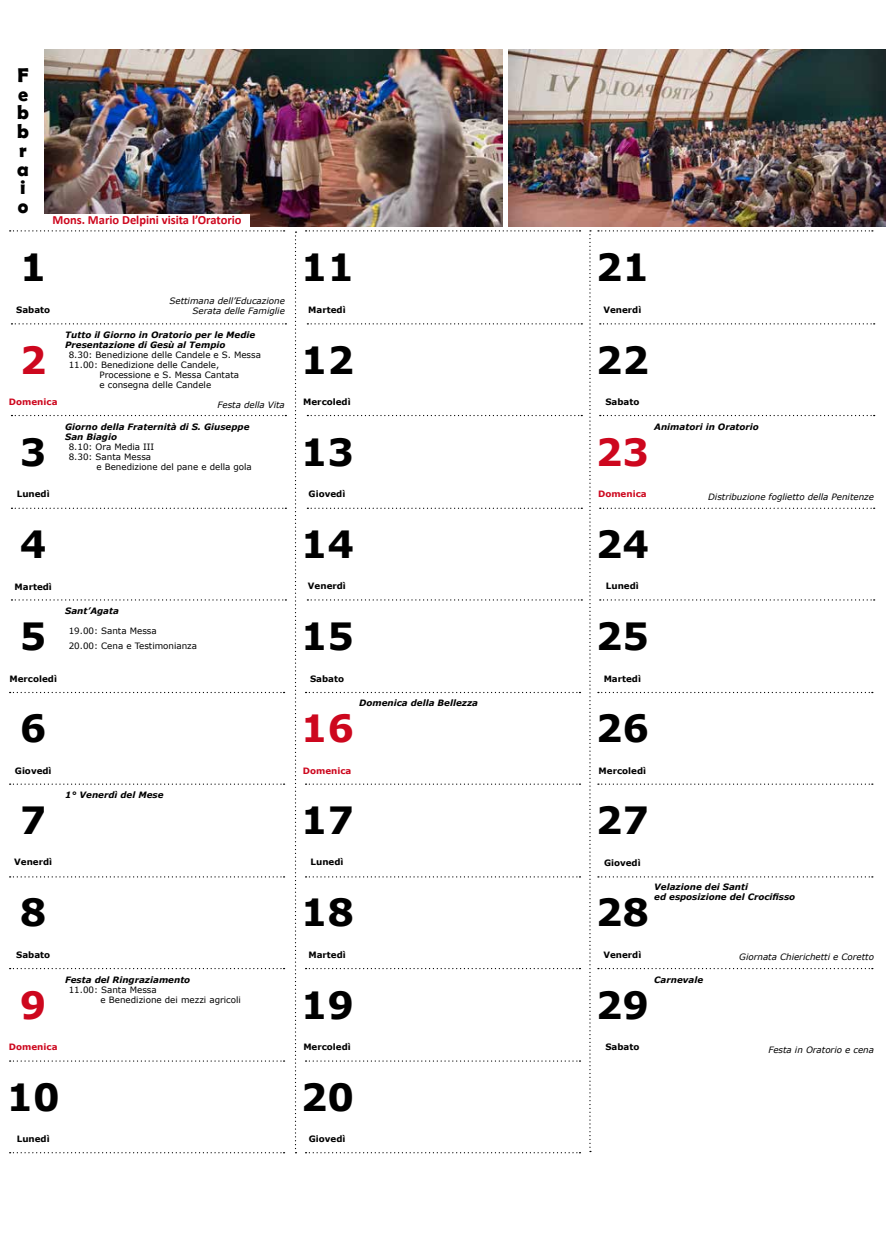
<style>
.page{position:relative;width:886px;height:1251px;background:#fff}
.page>*{position:absolute;margin:0;border:0;box-sizing:border-box;transform-origin:0 0}
.t1{font:700 37.5px "Verdana";color:#000}
.t2{font:700 37.5px "Verdana";color:#cd071e}
.t3{font:700 20px/18.8px "Berlin Sans FB Demi";color:#000}
.t4{font:700 12.5px "Calibri";color:#cd071e}
.t5{font:8.75px/15px "Verdana";color:#000}
.t6{font:italic 700 8.75px/10px "Verdana";color:#000}
.t7{font:700 8.75px "Verdana";color:#000}
.t8{font:italic 8.75px/10px "Verdana";color:#000;text-align:right}
.t9{font:700 8.75px "Verdana";color:#cd071e}
</style>
<div class="page">
<svg style="left:11px;top:323px;width:275px;height:1px"></svg>
<svg style="left:295px;top:231px;width:1px;height:922px"></svg>
<svg style="left:589px;top:230px;width:2px;height:922px"></svg>
<svg style="left:11px;top:415px;width:275px;height:1px"></svg>
<svg style="left:11px;top:508px;width:275px;height:1px"></svg>
<svg style="left:11px;top:599px;width:275px;height:1px"></svg>
<svg style="left:10px;top:692px;width:275px;height:1px"></svg>
<svg style="left:10px;top:783px;width:275px;height:2px"></svg>
<svg style="left:10px;top:876px;width:275px;height:1px"></svg>
<svg style="left:10px;top:968px;width:275px;height:1px"></svg>
<svg style="left:10px;top:1060px;width:275px;height:2px"></svg>
<svg style="left:10px;top:1152px;width:275px;height:1px"></svg>
<svg style="left:307px;top:323px;width:275px;height:1px"></svg>
<svg style="left:307px;top:415px;width:275px;height:1px"></svg>
<svg style="left:307px;top:508px;width:275px;height:1px"></svg>
<svg style="left:307px;top:599px;width:275px;height:1px"></svg>
<svg style="left:306px;top:692px;width:274px;height:1px"></svg>
<svg style="left:306px;top:783px;width:274px;height:2px"></svg>
<svg style="left:306px;top:876px;width:274px;height:1px"></svg>
<svg style="left:306px;top:968px;width:274px;height:1px"></svg>
<svg style="left:306px;top:1060px;width:274px;height:2px"></svg>
<svg style="left:306px;top:1152px;width:274px;height:1px"></svg>
<svg style="left:600px;top:323px;width:275px;height:1px"></svg>
<svg style="left:600px;top:415px;width:275px;height:1px"></svg>
<svg style="left:600px;top:508px;width:275px;height:1px"></svg>
<svg style="left:600px;top:599px;width:275px;height:1px"></svg>
<svg style="left:598px;top:692px;width:275px;height:1px"></svg>
<svg style="left:598px;top:783px;width:275px;height:2px"></svg>
<svg style="left:598px;top:876px;width:275px;height:1px"></svg>
<svg style="left:598px;top:968px;width:275px;height:1px"></svg>
<svg style="left:10px;top:230px;width:275px;height:1px"></svg>
<svg style="left:306px;top:230px;width:274px;height:1px"></svg>
<svg style="left:598px;top:230px;width:275px;height:1px"></svg>
<img style="left:44px;top:49px;width:458px;height:178px">
<img style="left:508px;top:49px;width:377px;height:178px">
<div style="left:44px;top:214px;width:206px;height:13px;background:#fff"></div>
<h2 class="t3" style="left:17px;top:65px;width:13px">F e b b r a i o</h2>
<h3 class="t4" style="left:52px;top:211px;width:191px">Mons. Mario Delpini visita l’Oratorio</h3>
<h1 class="t1" style="left:20px;top:241px;width:28px">1</h1>
<h1 class="t1" style="left:301px;top:241px;width:55px">11</h1>
<h1 class="t1" style="left:596px;top:241px;width:55px">21</h1>
<p class="t7" style="left:16px;top:304px;width:36px">Sabato</p>
<p class="t8" style="left:169px;top:296px;width:117px">Settimana dell’Educazione<br>Serata delle Famiglie</p>
<p class="t7" style="left:308px;top:304px;width:39px">Martedì</p>
<p class="t7" style="left:603px;top:304px;width:39px">Venerdì</p>
<h1 class="t2" style="left:20px;top:333px;width:28px">2</h1>
<p class="t9" style="left:9px;top:396px;width:50px">Domenica</p>
<p class="t6" style="left:65px;top:329px;width:192px">Tutto il Giorno in Oratorio per le Medie<br>Presentazione di Gesù al Tempio</p>
<p class="t5" style="left:69px;top:347px;width:194px">8.30: Benedizione delle Candele e S. Messa</p>
<p class="t5" style="left:69px;top:357px;width:152px">11.00: Benedizione delle Candele,</p>
<p class="t5" style="left:99px;top:367px;width:141px">Processione e S. Messa Cantata</p>
<p class="t5" style="left:99px;top:377px;width:113px">e consegna delle Candele</p>
<p class="t8" style="left:217px;top:399px;width:69px">Festa della Vita</p>
<h1 class="t1" style="left:301px;top:333px;width:55px">12</h1>
<p class="t7" style="left:303px;top:396px;width:49px">Mercoledì</p>
<h1 class="t1" style="left:596px;top:333px;width:55px">22</h1>
<p class="t7" style="left:605px;top:396px;width:36px">Sabato</p>
<h1 class="t1" style="left:20px;top:425px;width:28px">3</h1>
<p class="t6" style="left:65px;top:421px;width:186px">Giorno della Fraternità di S. Giuseppe<br>San Biagio</p>
<p class="t5" style="left:69px;top:439px;width:87px">8.10: Ora Media III</p>
<p class="t5" style="left:69px;top:449px;width:84px">8.30: Santa Messa</p>
<p class="t5" style="left:96px;top:459px;width:157px">e Benedizione del pane e della gola</p>
<h1 class="t1" style="left:301px;top:425px;width:55px">13</h1>
<p class="t6" style="left:654px;top:421px;width:106px">Animatori in Oratorio</p>
<h1 class="t2" style="left:596px;top:425px;width:55px">23</h1>
<p class="t7" style="left:17px;top:488px;width:34px">Lunedì</p>
<p class="t7" style="left:309px;top:488px;width:38px">Giovedì</p>
<p class="t9" style="left:598px;top:488px;width:50px">Domenica</p>
<p class="t8" style="left:708px;top:491px;width:167px">Distribuzione foglietto della Penitenze</p>
<h1 class="t1" style="left:20px;top:518px;width:28px">4</h1>
<h1 class="t1" style="left:301px;top:518px;width:55px">14</h1>
<h1 class="t1" style="left:596px;top:518px;width:55px">24</h1>
<p class="t7" style="left:15px;top:580px;width:39px">Martedì</p>
<p class="t7" style="left:308px;top:580px;width:39px">Venerdì</p>
<p class="t7" style="left:606px;top:580px;width:34px">Lunedì</p>
<h1 class="t1" style="left:20px;top:610px;width:28px">5</h1>
<p class="t6" style="left:65px;top:606px;width:55px">Sant’Agata</p>
<p class="t5" style="left:69px;top:623px;width:130px">19.00: Santa Messa<br>20.00: Cena e Testimonianza</p>
<h1 class="t1" style="left:301px;top:610px;width:55px">15</h1>
<h1 class="t1" style="left:596px;top:610px;width:55px">25</h1>
<p class="t7" style="left:9px;top:672px;width:49px">Mercoledì</p>
<p class="t7" style="left:310px;top:672px;width:36px">Sabato</p>
<p class="t7" style="left:604px;top:672px;width:39px">Martedì</p>
<p class="t6" style="left:359px;top:698px;width:120px">Domenica della Bellezza</p>
<h1 class="t1" style="left:20px;top:702px;width:28px">6</h1>
<h1 class="t2" style="left:301px;top:702px;width:55px">16</h1>
<h1 class="t1" style="left:596px;top:702px;width:55px">26</h1>
<p class="t7" style="left:15px;top:764px;width:38px">Giovedì</p>
<p class="t9" style="left:303px;top:764px;width:50px">Domenica</p>
<p class="t7" style="left:598px;top:765px;width:49px">Mercoledì</p>
<p class="t6" style="left:65px;top:790px;width:100px">1° Venerdì del Mese</p>
<h1 class="t1" style="left:20px;top:794px;width:28px">7</h1>
<h1 class="t1" style="left:301px;top:794px;width:55px">17</h1>
<h1 class="t1" style="left:596px;top:794px;width:55px">27</h1>
<p class="t7" style="left:14px;top:856px;width:39px">Venerdì</p>
<p class="t7" style="left:311px;top:856px;width:34px">Lunedì</p>
<p class="t7" style="left:604px;top:857px;width:38px">Giovedì</p>
<h1 class="t1" style="left:20px;top:886px;width:28px">8</h1>
<h1 class="t1" style="left:301px;top:886px;width:55px">18</h1>
<p class="t6" style="left:654px;top:882px;width:142px">Velazione dei Santi<br>ed esposizione del Crocifisso</p>
<h1 class="t1" style="left:596px;top:886px;width:55px">28</h1>
<p class="t7" style="left:16px;top:948px;width:36px">Sabato</p>
<p class="t7" style="left:308px;top:948px;width:39px">Martedì</p>
<p class="t7" style="left:603px;top:948px;width:39px">Venerdì</p>
<p class="t8" style="left:739px;top:952px;width:136px">Giornata Chierichetti e Coretto</p>
<h1 class="t2" style="left:20px;top:978px;width:28px">9</h1>
<p class="t6" style="left:65px;top:974px;width:127px">Festa del Ringraziamento</p>
<p class="t5" style="left:101px;top:984px;width:142px;line-height:10px;text-indent:-32px">11.00: Santa Messa<br>e Benedizione dei mezzi agricoli</p>
<h1 class="t1" style="left:301px;top:978px;width:55px">19</h1>
<h1 class="t1" style="left:596px;top:978px;width:55px">29</h1>
<p class="t6" style="left:654px;top:974px;width:50px">Carnevale</p>
<p class="t9" style="left:9px;top:1041px;width:50px">Domenica</p>
<p class="t7" style="left:303px;top:1041px;width:49px">Mercoledì</p>
<p class="t7" style="left:605px;top:1041px;width:36px">Sabato</p>
<p class="t8" style="left:768px;top:1044px;width:107px">Festa in Oratorio e cena</p>
<h1 class="t1" style="left:7px;top:1070px;width:55px">10</h1>
<h1 class="t1" style="left:301px;top:1070px;width:55px">20</h1>
<p class="t7" style="left:17px;top:1133px;width:34px">Lunedì</p>
<p class="t7" style="left:309px;top:1133px;width:38px">Giovedì</p>
</div>
